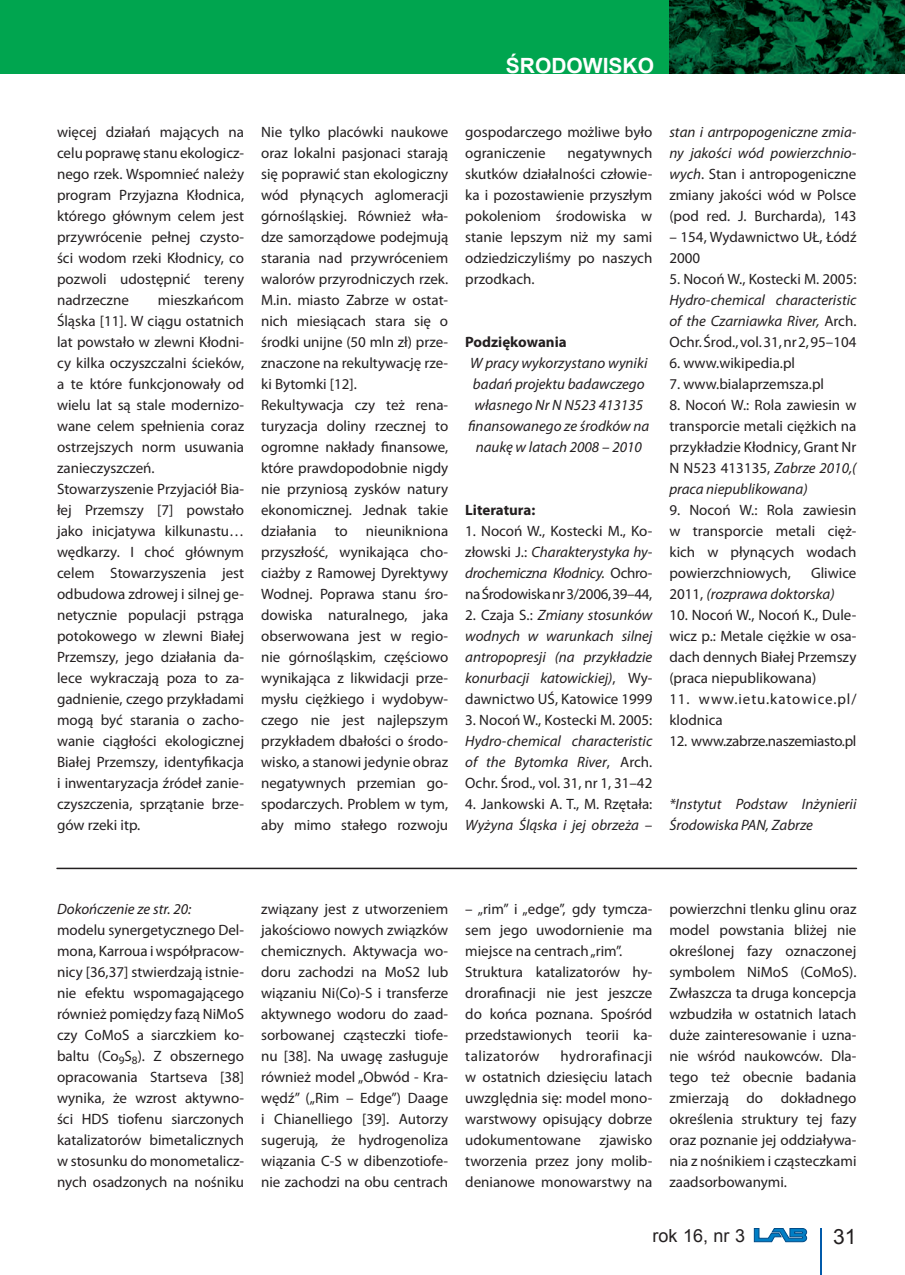
<style>
.page{position:relative;width:905px;height:1275px;background:#fff}
.page>*{position:absolute;margin:0;border:0;box-sizing:border-box;transform-origin:0 0}
.t1{font:700 21px "Arial";color:#fff}
.t2{font:21px "Arial";color:#231f20}
.t3{font:18px "Arial";color:#231f20}
.t4{font:15px/21px "Myriad Pro";color:#231f20;text-align:justify}
.t5{font:italic 15px/21px "Myriad Pro";color:#231f20;text-align:justify}
.t6{font:15px/21px "Myriad Pro";letter-spacing:.055em;color:#231f20}
.t7{font:15px "Myriad Pro";letter-spacing:-.02em;color:#231f20}
.t8{font:700 15px "Myriad Pro";color:#231f20}
.s1{font-style:italic}
.s2{font-style:normal}
</style>
<div class="page">
<div style="left:0;top:0;width:6px;height:73px;background:#00a54f"></div>
<hr style="left:820px;top:1228px;width:2px;height:47px;background:#015aaa">
<svg style="left:754px;top:1228px;width:53px;height:14px"></svg>
<div style="left:6px;top:0;width:899px;height:73px;background:#00a54f"></div>
<img style="left:669px;top:0;width:236px;height:73px">
<hr style="left:57px;top:868px;width:799px;height:1px;background:#231f20">
<svg style="left:898px;top:0;width:7px;height:7px"></svg>
<h1 class="t1" style="left:506px;top:52px;width:150px">ŚRODOWISKO</h1>
<p class="t4" style="left:57px;top:121px;width:189px">więcej działań mających na celu poprawę stanu ekologicz&shy;nego rzek. Wspomnieć należy program Przyjazna Kłodnica, którego głównym celem jest przywrócenie pełnej czysto&shy;ści wodom rzeki Kłodnicy, co pozwoli udostępnić tereny nadrzeczne</p>
<p class="t4" style="left:57px;top:289px;width:189px;text-align:left;text-indent:101px">mieszkańcom<br>Śląska [11]. W ciągu ostatnich lat powstało w zlewni Kłodni&shy;cy kilka oczyszczalni ścieków, a te które funkcjonowały od wielu lat są stale modernizo&shy;wane celem spełnienia coraz ostrzejszych norm usuwania zanieczyszczeń.<br>Stowarzyszenie Przyjaciół Bia&shy;łej Przemszy [7] powstało jako inicjatywa kilkunastu… wędkarzy. I choć głównym celem Stowarzyszenia jest odbudowa zdrowej i silnej ge&shy;netycznie populacji pstrąga potokowego w zlewni Białej<br>Przemszy, jego działania da&shy;lece wykraczają poza to za&shy;gadnienie, czego przykładami mogą być starania o zacho&shy;wanie ciągłości ekologicznej<br>Białej Przemszy, identyfikacja i inwentaryzacja źródeł zanie&shy;czyszczenia, sprzątanie brze&shy;gów rzeki itp.</p>
<p class="t4" style="left:261px;top:121px;width:189px;text-align:left">Nie tylko placówki naukowe oraz lokalni pasjonaci starają się poprawić stan ekologiczny wód płynących aglomeracji górnośląskiej. Również wła&shy;dze samorządowe podejmują starania nad przywróceniem walorów przyrodniczych rzek.<br>M.in. miasto Zabrze w ostat&shy;nich miesiącach stara się o środki unijne (50 mln zł) prze&shy;znaczone na rekultywację rze&shy;ki Bytomki [12].<br>Rekultywacja czy też rena&shy;turyzacja doliny rzecznej to ogromne nakłady finansowe, które prawdopodobnie nigdy nie przyniosą zysków natury ekonomicznej. Jednak takie działania to nieunikniona przyszłość, wynikająca cho&shy;ciażby z Ramowej Dyrektywy<br>Wodnej. Poprawa stanu śro&shy;dowiska naturalnego, jaka obserwowana jest w regio&shy;nie górnośląskim, częściowo wynikająca z likwidacji prze&shy;mysłu ciężkiego i wydobyw&shy;czego nie jest najlepszym przykładem dbałości o środo&shy;wisko, a stanowi jedynie obraz negatywnych przemian go&shy;spodarczych. Problem w tym, aby mimo stałego rozwoju</p>
<p class="t4" style="left:465px;top:121px;width:189px">gospodarczego możliwe było ograniczenie</p>
<p class="t4" style="left:465px;top:142px;width:189px;text-indent:102px">negatywnych skutków działalności człowie&shy;ka i pozostawienie przyszłym pokoleniom środowiska w stanie lepszym niż my sami odziedziczyliśmy po naszych przodkach.</p>
<p class="t8" style="left:465px;top:333px;width:103px">Podziękowania</p>
<p class="t5" style="left:468px;top:352px;width:183px;text-align:center">W pracy wykorzystano wyniki badań projektu badawczego własnego Nr N N523 413135 finansowanego ze środków na naukę w latach 2008 – 2010</p>
<p class="t8" style="left:465px;top:501px;width:72px">Literatura:</p>
<p class="t4" style="left:465px;top:520px;width:189px">1. Nocoń W., Kostecki M., Ko&shy;złowski J.: <span class="s1">Charakterystyka hy&shy;drochemiczna Kłodnicy.</span> Ochro&shy;na Środowiska nr 3/2006, 39–44,</p>
<p class="t5" style="left:465px;top:604px;width:189px"><span class="s2">2. Czaja S.:</span> Zmiany stosunków wodnych w warunkach silnej antropopresji (na przykładzie konurbacji katowickiej)<span class="s2">, Wy&shy;dawnictwo UŚ, Katowice 1999</span></p>
<p class="t4" style="left:465px;top:709px;width:189px">3. Nocoń W., Kostecki M. 2005:</p>
<p class="t5" style="left:465px;top:730px;width:189px">Hydro-chemical characteristic of the Bytomka River<span class="s2">, Arch.<br>Ochr. Środ., vol. 31, nr 1, 31–42</span></p>
<p class="t4" style="left:465px;top:793px;width:189px">4. Jankowski A. T., M. Rzętała:</p>
<p class="t5" style="left:465px;top:814px;width:189px">Wyżyna Śląska i jej obrzeża –</p>
<p class="t4" style="left:669px;top:121px;width:189px"><span class="s1">stan i antrpopogeniczne zmia&shy;ny jakości wód powierzchnio&shy;wych</span>. Stan i antropogeniczne zmiany jakości wód w Polsce (pod red. J. Burcharda), 143</p>
<p class="t4" style="left:669px;top:226px;width:189px">– 154, Wydawnictwo UŁ, Łódź<br>2000</p>
<p class="t4" style="left:669px;top:268px;width:189px">5. Nocoń W., Kostecki M. 2005:</p>
<p class="t5" style="left:669px;top:289px;width:189px">Hydro-chemical characteristic of the Czarniawka River, <span class="s2">Arch.<br>Ochr. Środ., vol. 31, nr 2, 95–104</span></p>
<p class="t4" style="left:669px;top:352px;width:127px">6. www.wikipedia.pl</p>
<p class="t4" style="left:669px;top:373px;width:156px">7. www.bialaprzemsza.pl</p>
<p class="t4" style="left:669px;top:394px;width:189px">8. Nocoń W.: Rola zawiesin w transporcie metali ciężkich na przykładzie Kłodnicy, Grant Nr N N523 413135, <span class="s1">Zabrze 2010,( praca niepublikowana)</span></p>
<p class="t4" style="left:669px;top:499px;width:189px">9. Nocoń W.: Rola zawiesin w transporcie metali cięż&shy;kich w płynących wodach powierzchniowych,</p>
<p class="t5" style="left:669px;top:562px;width:189px;text-indent:142px"><span class="s2">Gliwice<br>2011,</span> (rozprawa doktorska)</p>
<p class="t4" style="left:669px;top:604px;width:189px">10. Nocoń W., Nocoń K., Dule&shy;wicz p.: Metale ciężkie w osa&shy;dach dennych Białej Przemszy (praca niepublikowana)</p>
<p class="t6" style="left:669px;top:688px;width:189px">11. www.ietu.katowice.pl/ klodnica</p>
<p class="t7" style="left:669px;top:732px;width:189px">12. www.zabrze.naszemiasto.pl</p>
<p class="t5" style="left:669px;top:793px;width:189px">*Instytut Podstaw Inżynierii<br>Środowiska PAN, Zabrze</p>
<p class="t5" style="left:57px;top:898px;width:136px">Dokończenie ze str. 20:</p>
<p class="t4" style="left:57px;top:919px;width:189px">modelu synergetycznego Del&shy;mona, Karroua i współpracow&shy;nicy [36,37] stwierdzają istnie&shy;nie efektu wspomagającego również pomiędzy fazą NiMoS czy CoMoS a siarczkiem ko&shy;baltu (Co<sub>9</sub>S<sub>8</sub>). Z obszernego opracowania Startseva [38] wynika, że wzrost aktywno&shy;ści HDS tiofenu siarczonych katalizatorów bimetalicznych w stosunku do monometalicz&shy;nych osadzonych na nośniku</p>
<p class="t4" style="left:261px;top:898px;width:189px">związany jest z utworzeniem jakościowo nowych związków chemicznych. Aktywacja wo&shy;doru zachodzi na MoS2 lub wiązaniu Ni(Co)-S i transferze aktywnego wodoru do zaad&shy;sorbowanej cząsteczki tiofe&shy;nu [38]. Na uwagę zasługuje również model „Obwód - Kra&shy;wędź” („Rim – Edge”) Daage i Chianelliego [39]. Autorzy sugerują, że hydrogenoliza wiązania C-S w dibenzotiofe&shy;nie zachodzi na obu centrach</p>
<p class="t4" style="left:465px;top:898px;width:189px;text-align:left">– „rim” i „edge”, gdy tymcza&shy;sem jego uwodornienie ma miejsce na centrach „rim”.<br>Struktura katalizatorów hy&shy;drorafinacji nie jest jeszcze do końca poznana. Spośród przedstawionych teorii ka&shy;talizatorów</p>
<p class="t4" style="left:465px;top:1045px;width:189px;text-indent:95px">hydrorafinacji w ostatnich dziesięciu latach uwzględnia się: model mono&shy;warstwowy opisujący dobrze udokumentowane zjawisko tworzenia przez jony molib&shy;denianowe monowarstwy na</p>
<p class="t4" style="left:669px;top:898px;width:189px">powierzchni tlenku glinu oraz model powstania bliżej nie określonej fazy oznaczonej symbolem NiMoS (CoMoS).<br>Zwłaszcza ta druga koncepcja wzbudziła w ostatnich latach duże zainteresowanie i uzna&shy;nie wśród naukowców. Dla&shy;tego też obecnie badania zmierzają do dokładnego określenia struktury tej fazy oraz poznanie jej oddziaływa&shy;nia z nośnikiem i cząsteczkami zaadsorbowanymi.</p>
<p class="t3" style="left:652px;top:1223px;width:94px">rok 16, nr 3</p>
<h1 class="t2" style="left:833px;top:1222px;width:25px">31</h1>
</div>
